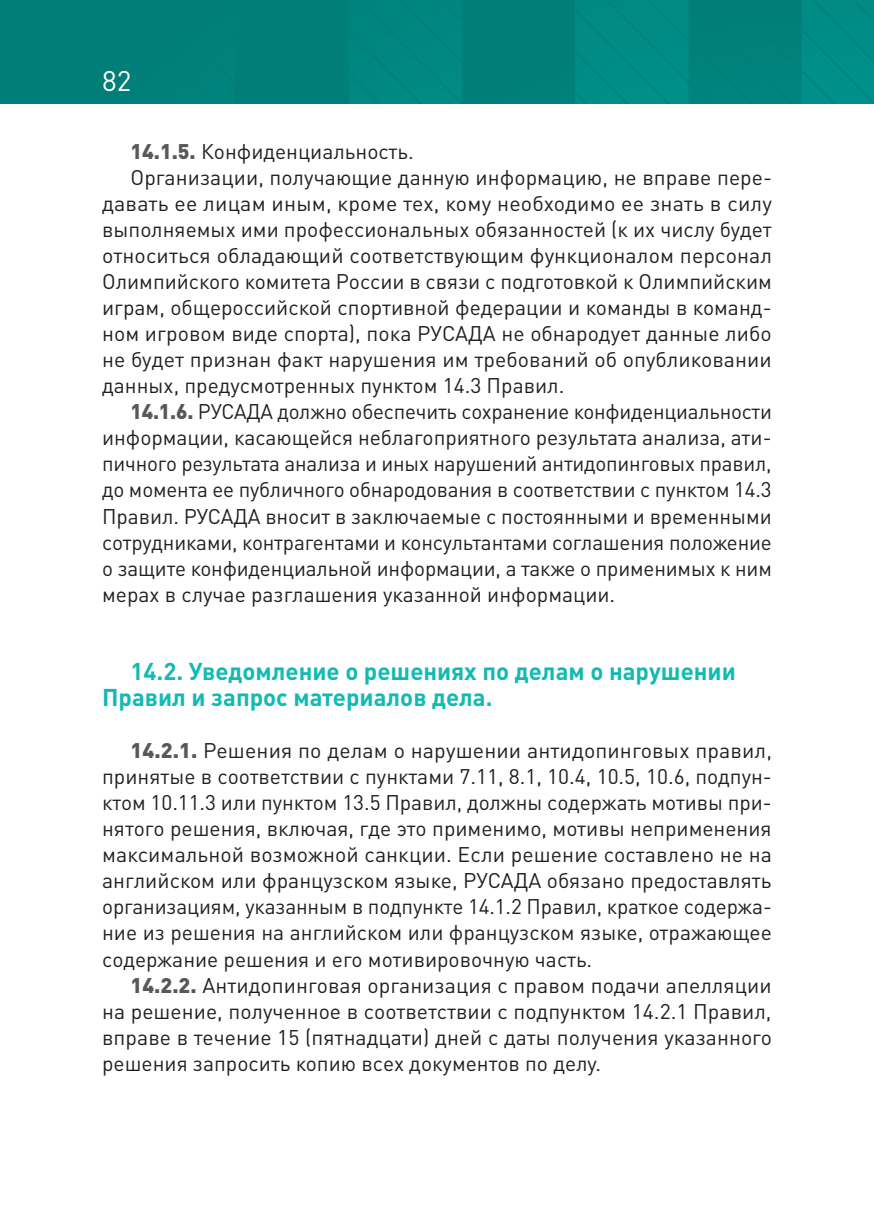
<style>
.page{position:relative;width:874px;height:1225px;background:#fff}
.page>*{position:absolute;margin:0;border:0;box-sizing:border-box;transform-origin:0 0}
.t1{font:28px "DIN Pro";color:#fff}
.t2{font:700 24px/26px "DIN Pro";color:#13bab3}
.t3{font:21px/26px "DIN Pro";color:#231f20;text-align:justify}
.s1{font-weight:900;color:#57585a}
</style>
<div class="page">
<img style="left:0;top:1px;width:856px;height:103px">
<div style="left:856px;top:1px;width:17px;height:103px;background:#008d87"></div>
<h1 class="t1" style="left:102px;top:62px;width:31px">82</h1>
<p class="t3" style="left:130px;top:137px;width:285px"><span class="s1">14.1.5.</span> Конфиденциальность.</p>
<p class="t3" style="left:130px;top:163px;width:642px">Организации, получающие данную информацию, не вправе пере-</p>
<p class="t3" style="left:102px;top:189px;width:671px">давать ее лицам иным, кроме тех, кому необходимо ее знать в силу</p>
<p class="t3" style="left:102px;top:215px;width:670px">выполняемых ими профессиональных обязанностей (к их числу будет</p>
<p class="t3" style="left:102px;top:241px;width:671px">относиться обладающий соответствующим функционалом персонал</p>
<p class="t3" style="left:102px;top:267px;width:671px">Олимпийского комитета России в связи с подготовкой к Олимпийским</p>
<p class="t3" style="left:102px;top:294px;width:670px">играм, общероссийской спортивной федерации и команды в команд-</p>
<p class="t3" style="left:102px;top:320px;width:670px">ном игровом виде спорта), пока РУСАДА не обнародует данные либо</p>
<p class="t3" style="left:102px;top:346px;width:670px">не будет признан факт нарушения им требований об опубликовании</p>
<p class="t3" style="left:102px;top:372px;width:463px">данных, предусмотренных пунктом 14.3 Правил.</p>
<p class="t3" style="left:130px;top:398px;width:642px"><span class="s1">14.1.6.</span> РУСАДА должно обеспечить сохранение конфиденциальности</p>
<p class="t3" style="left:102px;top:424px;width:670px">информации, касающейся неблагоприятного результата анализа, ати-</p>
<p class="t3" style="left:102px;top:450px;width:670px">пичного результата анализа и иных нарушений антидопинговых правил,</p>
<p class="t3" style="left:102px;top:476px;width:670px">до момента ее публичного обнародования в соответствии с пунктом 14.3</p>
<p class="t3" style="left:102px;top:502px;width:670px">Правил. РУСАДА вносит в заключаемые с постоянными и временными</p>
<p class="t3" style="left:102px;top:528px;width:671px">сотрудниками, контрагентами и консультантами соглашения положение</p>
<p class="t3" style="left:102px;top:554px;width:671px">о защите конфиденциальной информации, а также о применимых к ним</p>
<p class="t3" style="left:102px;top:580px;width:514px">мерах в случае разглашения указанной информации.</p>
<p class="t2" style="left:102px;top:657px;width:635px;text-indent:28px">14.2. Уведомление о решениях по делам о нарушении<br>Правил и запрос материалов дела.</p>
<p class="t3" style="left:102px;top:736px;width:671px;text-indent:28px"><span class="s1">14.2.1.</span> Решения по делам о нарушении антидопинговых правил, принятые в соответствии с пунктами 7.11, 8.1, 10.4, 10.5, 10.6, подпун&shy;ктом 10.11.3 или пунктом 13.5 Правил, должны содержать мотивы при&shy;нятого решения, включая, где это применимо, мотивы неприменения максимальной возможной санкции. Если решение составлено не на английском или французском языке, РУСАДА обязано предоставлять организациям, указанным в подпункте 14.1.2 Правил, краткое содержа&shy;ние из решения на английском или французском языке, отражающее содержание решения и его мотивировочную часть.</p>
<p class="t3" style="left:102px;top:971px;width:671px;text-indent:28px"><span class="s1">14.2.2.</span> Антидопинговая организация с правом подачи апелляции на решение, полученное в соответствии с подпунктом 14.2.1 Правил, вправе в течение 15 (пятнадцати) дней с даты получения указанного решения запросить копию всех документов по делу.</p>
</div>
